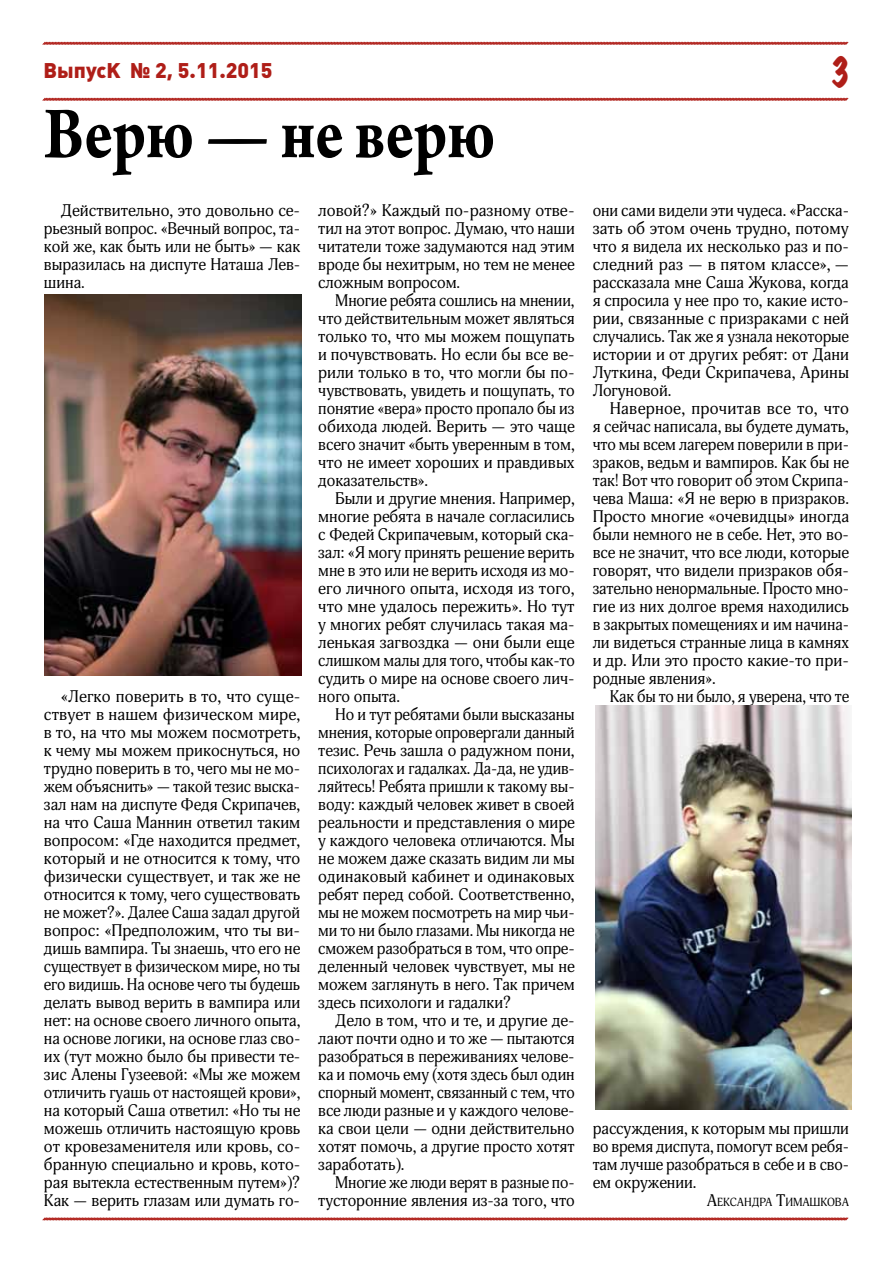
<style>
.page{position:relative;width:893px;height:1263px;background:#fff}
.page>*{position:absolute;margin:0;border:0;box-sizing:border-box;transform-origin:0 0}
.t1{font:700 78px "Arno Pro";color:#000;scale:.82 1}
.t2{font:expanded 35.85px "Marker Felt";color:#af1e18;scale:.87 1}
.t3{font:900 21px "Plumb";color:#af1e18}
.t4{font:16.5px/18px "Adonis";color:#000;text-align:justify}
.t5{font:16.5px/18px "Adonis";color:#000;text-align:justify;scale:.96 1}
.t6{font:16.5px/18px "Adonis";color:#000;text-align:right;scale:.95 1}
.t7{font:11.55px "Adonis";color:#000}
.s1{font-size:16.5px}
</style>
<div class="page">
<svg style="left:42px;top:41px;width:807px;height:4px;background:#cd7471"></svg>
<svg style="left:42px;top:97px;width:807px;height:4px;background:#cd7471"></svg>
<svg style="left:42px;top:1217px;width:807px;height:4px;background:#cd7471"></svg>
<img style="left:44px;top:294px;width:258px;height:381px">
<img style="left:595px;top:705px;width:256px;height:405px">
<p class="t3" style="left:44px;top:59px;width:231px">ВыпусК № 2, 5.11.2015</p>
<h2 class="t2" style="left:830px;top:46px;width:25px">3</h2>
<h1 class="t1" style="left:44px;top:88px;width:552px">Верю — не верю</h1>
<p class="t4" style="left:44px;top:202px;width:258px;text-indent:17px">Действительно, это довольно се&shy;рьезный вопрос. «Вечный вопрос, та&shy;кой же, как быть или не быть» — как выразилась на диспуте Наташа Лев&shy;шина.</p>
<p class="t4" style="left:318px;top:202px;width:258px">ловой?» Каждый по-разному отве&shy;тил на этот вопрос. Думаю, что наши читатели тоже задумаются над этим вроде бы нехитрым, но тем не менее сложным вопросом.</p>
<p class="t5" style="left:318px;top:292px;width:269px;text-indent:17px">Многие ребята сошлись на мнении, что действительным может являться только то, что мы можем пощупать и почувствовать. Но если бы все ве&shy;рили только в то, что могли бы по&shy;чувствовать, увидеть и пощупать, то понятие «вера» просто пропало бы из обихода людей. Верить — это чаще всего значит «быть уверенным в том, что не имеет хороших и правдивых доказательств».</p>
<p class="t4" style="left:318px;top:490px;width:258px;text-indent:17px">Были и другие мнения. Например, многие ребята в начале согласились с Федей Скрипачевым, который ска&shy;зал: «Я могу принять решение верить мне в это или не верить исходя из мо&shy;его личного опыта, исходя из того, что мне удалось пережить». Но тут у многих ребят случилась такая ма&shy;ленькая загвоздка — они были еще слишком малы для того, чтобы как-то судить о мире на основе своего лич&shy;ного опыта.</p>
<p class="t5" style="left:318px;top:706px;width:269px;text-indent:17px">Но и тут ребятами были высказаны мнения, которые опровергали данный тезис. Речь зашла о радужном пони, психологах и гадалках. Да-да, не удив&shy;ляйтесь! Ребята пришли к такому вы&shy;воду: каждый человек живет в своей реальности и представления о мире у каждого человека отличаются. Мы не можем даже сказать видим ли мы одинаковый кабинет и одинаковых ребят перед собой. Соответственно, мы не можем посмотреть на мир чьи&shy;ми то ни было глазами. Мы никогда не сможем разобраться в том, что опре&shy;деленный человек чувствует, мы не можем заглянуть в него. Так причем здесь психологи и гадалки?</p>
<p class="t4" style="left:318px;top:1012px;width:258px;text-indent:17px">Дело в том, что и те, и другие де&shy;лают почти одно и то же — пытаются разобраться в переживаниях челове&shy;ка и помочь ему (хотя здесь был один спорный момент, связанный с тем, что все люди разные и у каждого челове&shy;ка свои цели — одни действительно хотят помочь, а другие просто хотят заработать).</p>
<p class="t6" style="left:318px;top:1174px;width:271px">Многие же люди верят в разные по&shy;тусторонние явления из-за того, что</p>
<p class="t4" style="left:593px;top:202px;width:258px">они сами видели эти чудеса. «Расска&shy;зать об этом очень трудно, потому что я видела их несколько раз и по&shy;следний раз — в пятом классе», — рассказала мне Саша Жукова, когда я спросила у нее про то, какие исто&shy;рии, связанные с призраками с ней случались. Так же я узнала некоторые истории и от других ребят: от Дани Луткина, Феди Скрипачева, Арины Логуновой.</p>
<p class="t4" style="left:593px;top:400px;width:258px;text-indent:17px">Наверное, прочитав все то, что я сейчас написала, вы будете думать, что мы всем лагерем поверили в при&shy;зраков, ведьм и вампиров. Как бы не так! Вот что говорит об этом Скрипа&shy;чева Маша: «Я не верю в призраков.<br>Просто многие «очевидцы» иногда были немного не в себе. Нет, это во&shy;все не значит, что все люди, которые говорят, что видели призраков обя&shy;зательно ненормальные. Просто мно&shy;гие из них долгое время находились в закрытых помещениях и им начина&shy;ли видеться странные лица в камнях и др. Или это просто какие-то при&shy;родные явления».</p>
<p class="t6" style="left:610px;top:688px;width:253px">Как бы то ни было, я уверена, что те</p>
<p class="t4" style="left:44px;top:688px;width:258px;text-indent:17px">«Легко поверить в то, что суще&shy;ствует в нашем физическом мире, в то, на что мы можем посмотреть, к чему мы можем прикоснуться, но трудно поверить в то, чего мы не мо&shy;жем объяснить» — такой тезис выска&shy;зал нам на диспуте Федя Скрипачев, на что Саша Маннин ответил таким вопросом: «Где находится предмет, который и не относится к тому, что физически существует, и так же не относится к тому, чего существовать не может?». Далее Саша задал другой вопрос: «Предположим, что ты ви&shy;дишь вампира. Ты знаешь, что его не существует в физическом мире, но ты его видишь. На основе чего ты будешь делать вывод верить в вампира или нет: на основе своего личного опыта, на основе логики, на основе глаз сво&shy;их (тут можно было бы привести те&shy;зис Алены Гузеевой: «Мы же можем отличить гуашь от настоящей крови», на который Саша ответил: «Но ты не можешь отличить настоящую кровь от кровезаменителя или кровь, со&shy;бранную специально и кровь, кото&shy;рая вытекла естественным путем»)?<br>Как — верить глазам или думать го-</p>
<p class="t4" style="left:593px;top:1120px;width:258px">рассуждения, к которым мы пришли во время диспута, помогут всем ребя&shy;там лучше разобраться в себе и в сво&shy;ем окружении.</p>
<p class="t7" style="left:707px;top:1195px;width:143px"><span class="s1">А</span>ександра <span class="s1">Т</span>имашкова</p>
</div>
